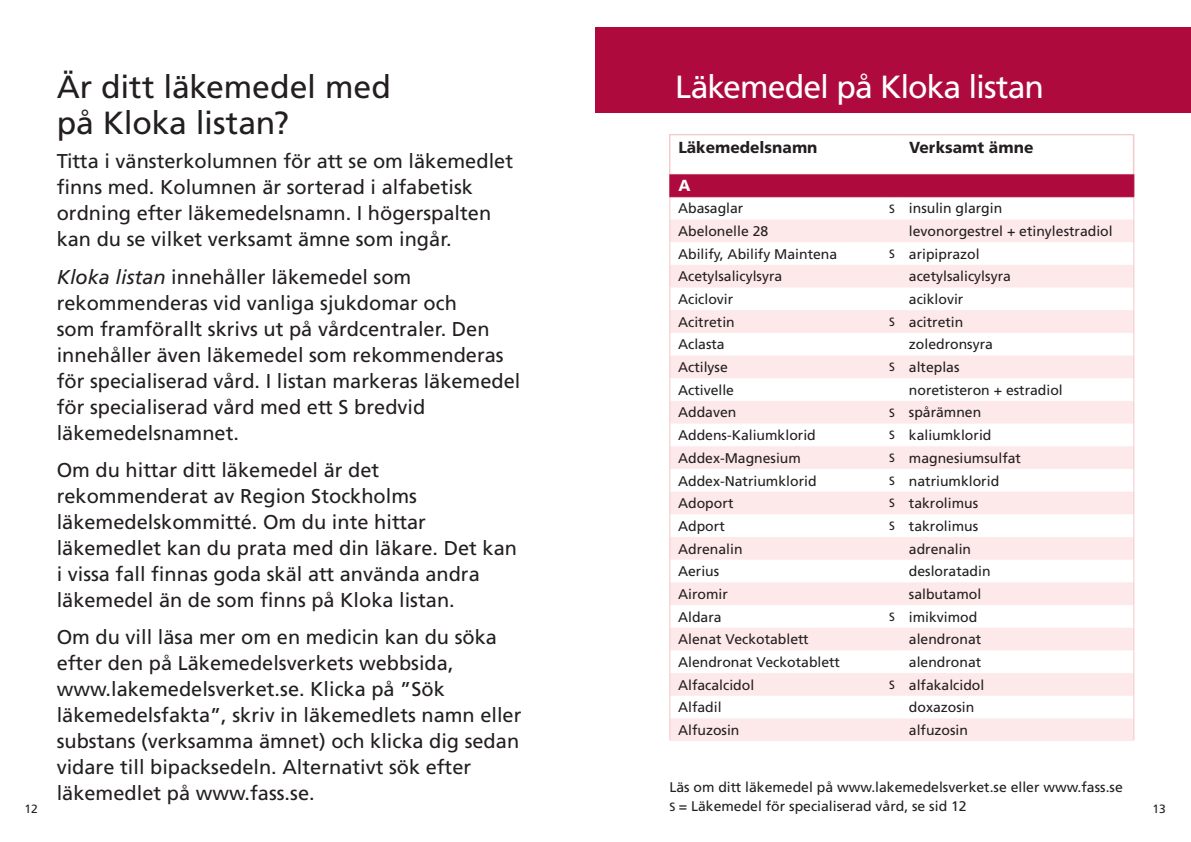
<style>
.page{position:relative;width:1191px;height:842px;background:#fff}
.page>*{position:absolute;margin:0;border:0;box-sizing:border-box;transform-origin:0 0}
.t1{font:32px/36px "Frutiger SLL Regular";letter-spacing:-.005em;color:#231f20}
.t2{font:32px "Frutiger SLL Regular";letter-spacing:-.03em;color:#fff}
.t3{font:20px/26px "Frutiger SLL Regular";color:#231f20}
.t4{font:16px "Frutiger SLL Heavy";color:#231f20}
.t5{font:16px "Frutiger SLL Heavy";color:#fff}
.t6{font:14px/19.6px "Frutiger SLL Regular";color:#231f20}
.t7{font:12px "Frutiger SLL Regular";color:#231f20}
.s1{font-family:"Frutiger SLL Italic"}
.s2{font-size:12px}
</style>
<div class="page">
<div style="left:595px;top:28px;width:596px;height:85px;background:#af0a3d"></div>
<svg style="left:669px;top:134px;width:465px;height:606px"></svg>
<h1 class="t1" style="left:57px;top:68px;width:336px">Är ditt läkemedel med på Kloka listan?</h1>
<p class="t3" style="left:57px;top:148px;width:458px">Titta i vänsterkolumnen för att se om läkemedlet finns med. Kolumnen är sorterad i alfabetisk ordning efter läkemedelsnamn. I högerspalten kan du se vilket verksamt ämne som ingår.</p>
<p class="t3" style="left:57px;top:263px;width:465px"><span class="s1">Kloka listan</span> innehåller läkemedel som rekommenderas vid vanliga sjukdomar och<br>som framförallt skrivs ut på vårdcentraler. Den innehåller även läkemedel som rekommenderas för specialiserad vård. I listan markeras läkemedel för specialiserad vård med ett S bredvid läkemedelsnamnet.</p>
<p class="t3" style="left:57px;top:457px;width:462px">Om du hittar ditt läkemedel är det rekommenderat av Region Stockholms läkemedelskommitté. Om du inte hittar läkemedlet kan du prata med din läkare. Det kan i vissa fall finnas goda skäl att använda andra läkemedel än de som finns på Kloka listan.</p>
<p class="t3" style="left:57px;top:624px;width:466px">Om du vill läsa mer om en medicin kan du söka efter den på Läkemedelsverkets webbsida, www.lakemedelsverket.se. Klicka på ”Sök läkemedelsfakta”, skriv in läkemedlets namn eller substans (verksamma ämnet) och klicka dig sedan vidare till bipacksedeln. Alternativt sök efter läkemedlet på www.fass.se.</p>
<h1 class="t2" style="left:675px;top:68px;width:370px">Läkemedel på Kloka listan</h1>
<p class="t4" style="left:678px;top:138px;width:141px">Läkemedelsnamn</p>
<p class="t4" style="left:909px;top:138px;width:126px">Verksamt ämne</p>
<p class="t5" style="left:678px;top:176px;width:14px">A</p>
<p class="t6" style="left:678px;top:199px;width:67px">Abasaglar</p>
<p class="t6" style="left:889px;top:199px;width:114px"><span class="s2">S</span> insulin glargin</p>
<p class="t6" style="left:678px;top:221px;width:92px">Abelonelle 28</p>
<p class="t6" style="left:909px;top:221px;width:205px">levonorgestrel + etinylestradiol</p>
<p class="t6" style="left:678px;top:244px;width:161px">Abilify, Abilify Maintena</p>
<p class="t6" style="left:889px;top:244px;width:92px"><span class="s2">S</span> aripiprazol</p>
<p class="t6" style="left:678px;top:267px;width:106px">Acetylsalicylsyra</p>
<p class="t6" style="left:909px;top:267px;width:103px">acetylsalicylsyra</p>
<p class="t6" style="left:678px;top:289px;width:57px">Aciclovir</p>
<p class="t6" style="left:909px;top:289px;width:56px">aciklovir</p>
<p class="t6" style="left:678px;top:312px;width:58px">Acitretin</p>
<p class="t6" style="left:889px;top:312px;width:76px"><span class="s2">S</span> acitretin</p>
<p class="t6" style="left:678px;top:335px;width:48px">Aclasta</p>
<p class="t6" style="left:909px;top:335px;width:86px">zoledronsyra</p>
<p class="t6" style="left:678px;top:357px;width:51px">Actilyse</p>
<p class="t6" style="left:889px;top:357px;width:72px"><span class="s2">S</span> alteplas</p>
<p class="t6" style="left:678px;top:380px;width:58px">Activelle</p>
<p class="t6" style="left:909px;top:380px;width:155px">noretisteron + estradiol</p>
<p class="t6" style="left:678px;top:403px;width:60px">Addaven</p>
<p class="t6" style="left:889px;top:403px;width:93px"><span class="s2">S</span> spårämnen</p>
<p class="t6" style="left:678px;top:425px;width:139px">Addens-Kaliumklorid</p>
<p class="t6" style="left:889px;top:425px;width:104px"><span class="s2">S</span> kaliumklorid</p>
<p class="t6" style="left:678px;top:448px;width:124px">Addex-Magnesium</p>
<p class="t6" style="left:889px;top:448px;width:133px"><span class="s2">S</span> magnesiumsulfat</p>
<p class="t6" style="left:678px;top:471px;width:140px">Addex-Natriumklorid</p>
<p class="t6" style="left:889px;top:471px;width:111px"><span class="s2">S</span> natriumklorid</p>
<p class="t6" style="left:678px;top:493px;width:57px">Adoport</p>
<p class="t6" style="left:889px;top:493px;width:90px"><span class="s2">S</span> takrolimus</p>
<p class="t6" style="left:678px;top:516px;width:48px">Adport</p>
<p class="t6" style="left:889px;top:516px;width:90px"><span class="s2">S</span> takrolimus</p>
<p class="t6" style="left:678px;top:539px;width:66px">Adrenalin</p>
<p class="t6" style="left:909px;top:539px;width:64px">adrenalin</p>
<p class="t6" style="left:678px;top:561px;width:43px">Aerius</p>
<p class="t6" style="left:909px;top:561px;width:83px">desloratadin</p>
<p class="t6" style="left:678px;top:584px;width:51px">Airomir</p>
<p class="t6" style="left:909px;top:584px;width:74px">salbutamol</p>
<p class="t6" style="left:678px;top:607px;width:45px">Aldara</p>
<p class="t6" style="left:889px;top:607px;width:90px"><span class="s2">S</span> imikvimod</p>
<p class="t6" style="left:678px;top:629px;width:132px">Alenat Veckotablett</p>
<p class="t6" style="left:909px;top:629px;width:74px">alendronat</p>
<p class="t6" style="left:678px;top:652px;width:163px">Alendronat Veckotablett</p>
<p class="t6" style="left:909px;top:652px;width:74px">alendronat</p>
<p class="t6" style="left:678px;top:675px;width:78px">Alfacalcidol</p>
<p class="t6" style="left:889px;top:675px;width:97px"><span class="s2">S</span> alfakalcidol</p>
<p class="t6" style="left:678px;top:697px;width:45px">Alfadil</p>
<p class="t6" style="left:909px;top:697px;width:67px">doxazosin</p>
<p class="t6" style="left:678px;top:720px;width:63px">Alfuzosin</p>
<p class="t6" style="left:909px;top:720px;width:61px">alfuzosin</p>
<p class="t6" style="left:669px;top:777px;width:455px">Läs om ditt läkemedel på www.lakemedelsverket.se eller www.fass.se<br><span class="s2">S</span> = Läkemedel för specialiserad vård, se sid 12</p>
<p class="t7" style="left:25px;top:802px;width:15px">12</p>
<p class="t7" style="left:1152px;top:802px;width:15px">13</p>
</div>
